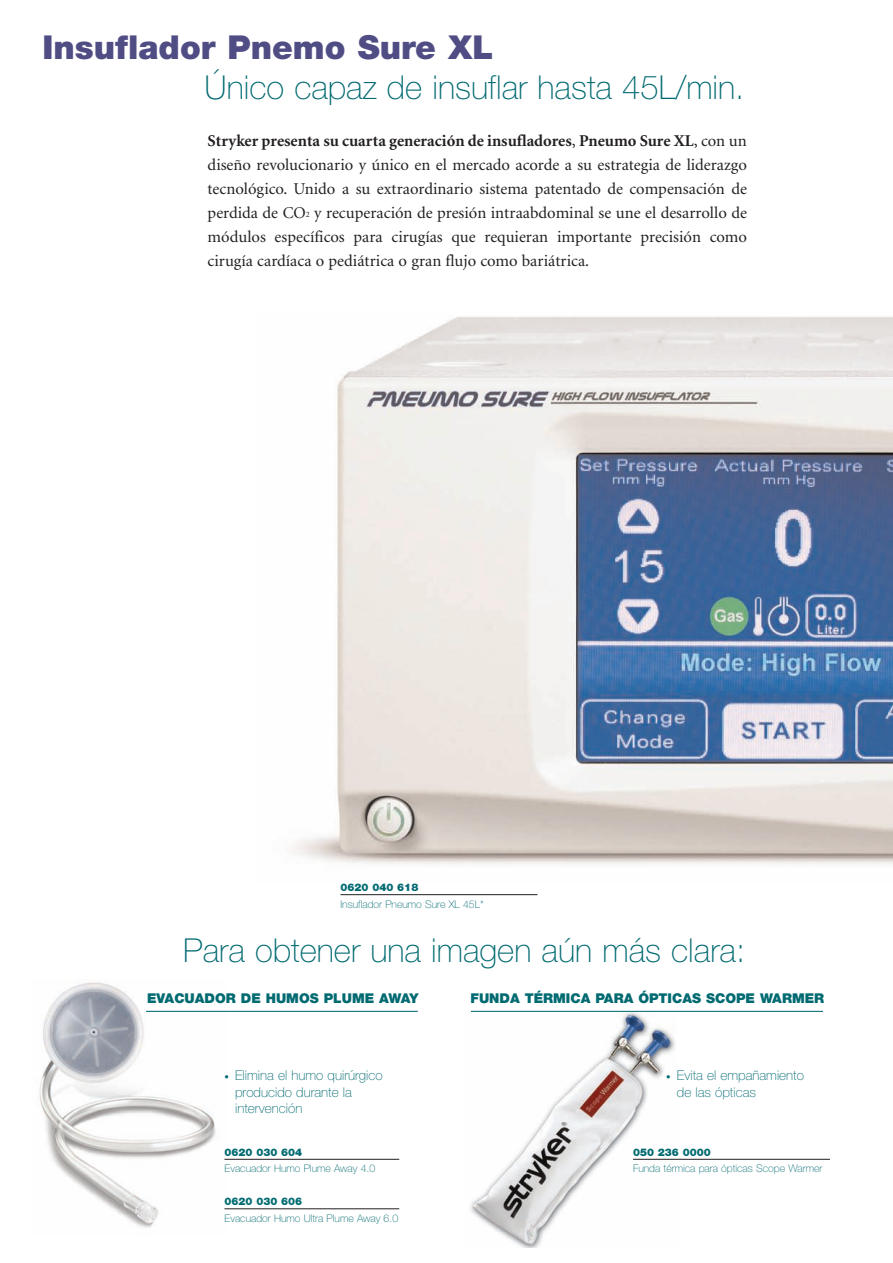
<style>
.page{position:relative;width:893px;height:1263px;background:#fff}
.page>*{position:absolute;margin:0;border:0;box-sizing:border-box;transform-origin:0 0}
.t1{font:100 33px "Helvetica Neue";color:#006a71}
.t2{font:900 33px "Helvetica Neue";color:#504d85}
.t3{font:16.5px/24px "Minion";color:#231f20;text-align:justify}
.t4{font:100 13.5px/16.5px "Helvetica Neue";color:#006a71}
.t5{font:900 13.5px "Helvetica Neue";color:#006a71}
.t6{font:100 10.5px "Helvetica Neue";color:#006a71}
.t7{font:900 10.5px "Helvetica Neue";color:#006a71}
.s1{font-weight:700}
.s2{font-size:8.25px}
.s3{font-weight:900}
</style>
<div class="page">
<img style="left:470px;top:1013px;width:208px;height:234px">
<img style="left:292px;top:316px;width:601px;height:549px">
<img style="left:39px;top:982px;width:188px;height:246px">
<hr style="left:146px;top:1011px;width:272px;height:1px;background:#006a71">
<hr style="left:471px;top:1011px;width:352px;height:1px;background:#006a71">
<hr style="left:224px;top:1159px;width:175px;height:1px;background:#231f20">
<hr style="left:224px;top:1208px;width:175px;height:1px;background:#231f20">
<hr style="left:633px;top:1159px;width:197px;height:1px;background:#231f20">
<hr style="left:340px;top:894px;width:197px;height:1px;background:#231f20">
<h1 class="t2" style="left:43px;top:36px;width:452px">Insuflador Pnemo Sure XL</h1>
<h1 class="t1" style="left:205px;top:75px;width:541px">Único capaz de insuflar hasta 45L/min.</h1>
<p class="t3" style="left:208px;top:130px;width:541px"><span class="s1">Stryker presenta su cuarta generación de insufladores</span>, <span class="s1">Pneumo Sure XL</span>, con un diseño revolucionario y único en el mercado acorde a su estrategia de liderazgo tecnológico. Unido a su extraordinario sistema patentado de compensación de perdida de CO<span class="s2">2</span> y recuperación de presión intraabdominal se une el desarrollo de módulos específicos para cirugías que requieran importante precisión como cirugía cardíaca o pediátrica o gran flujo como bariátrica.</p>
<p class="t7" style="left:340px;top:884px;width:79px">0620 040 618</p>
<p class="t6" style="left:340px;top:900px;width:145px">Insuflador Pneumo Sure XL 45L*</p>
<h1 class="t1" style="left:183px;top:939px;width:563px">Para obtener una imagen aún más clara:</h1>
<p class="t5" style="left:147px;top:993px;width:273px">EVACUADOR DE HUMOS PLUME AWAY</p>
<p class="t5" style="left:470px;top:993px;width:355px">FUNDA TÉRMICA PARA ÓPTICAS SCOPE WARMER</p>
<p class="t4" style="left:235px;top:1068px;width:149px;text-indent:-11px"><span class="s3">·</span> Elimina el humo quirúrgico producido durante la intervención</p>
<p class="t7" style="left:224px;top:1148px;width:79px">0620 030 604</p>
<p class="t6" style="left:224px;top:1165px;width:152px">Evacuador Humo Plume Away 4.0</p>
<p class="t7" style="left:224px;top:1198px;width:79px">0620 030 606</p>
<p class="t6" style="left:224px;top:1214px;width:175px">Evacuador Humo Ultra Plume Away 6.0</p>
<p class="t4" style="left:677px;top:1068px;width:129px;text-indent:-11px"><span class="s3">·</span> Evita el empañamiento de las ópticas</p>
<p class="t7" style="left:633px;top:1148px;width:79px">050 236 0000</p>
<p class="t6" style="left:633px;top:1165px;width:191px">Funda térmica para ópticas Scope Warmer</p>
</div>
